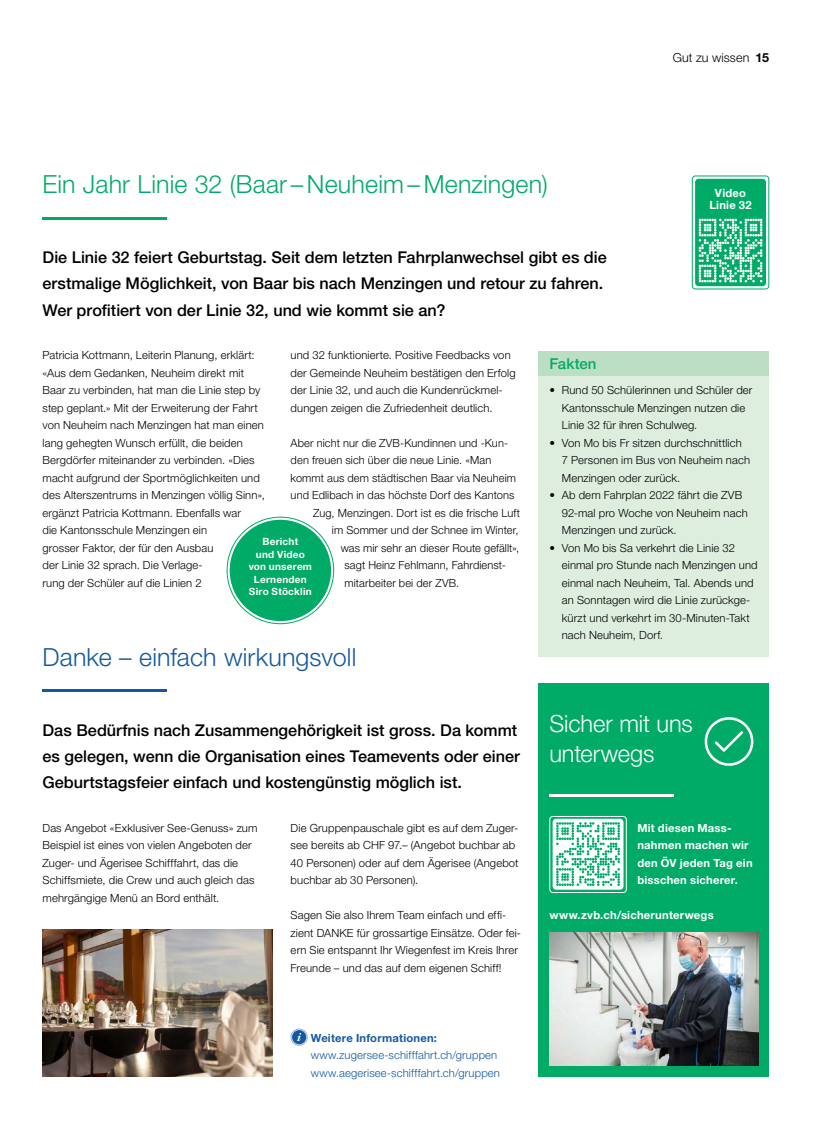
<style>
.page{position:relative;width:833px;height:1134px;background:#fff}
.page>*{position:absolute;margin:0;border:0;box-sizing:border-box;transform-origin:0 0}
.Artikeltitel_klein{font:300 25px "Helvetica Neue LT Std";letter-spacing:.005em;color:#00ab67}
.Artikeltitel_klein-2{font:300 25px "Helvetica Neue LT Std";letter-spacing:.005em;color:#13599f}
.Artikeltitel_klein-3{font:300 23.75px/30px "Helvetica Neue LT Std";letter-spacing:-.005em;color:#fff}
.Lead{font:500 16.25px/26.2px "Helvetica Neue LT Std";color:#000}
.Infotabelle_Kopfzeil{font:500 15px "Helvetica Neue LT Std";color:#00ab67}
.t1{font:300 12.5px "Helvetica Neue LT Std";letter-spacing:.01em;color:#000}
.Grundtext{font:300 11.25px/17.5px "Helvetica Neue LT Std";letter-spacing:.01em;color:#000}
.Grundtext-2{font:300 11.25px/17.5px "Helvetica Neue LT Std";letter-spacing:.01em;color:#13599f}
.Grundtext-3{font:700 11.25px/17.5px "Helvetica Neue LT Std";letter-spacing:.02em;color:#fff}
.t2{font:700 11.25px/11.9px "Helvetica Neue LT Com";letter-spacing:.02em;color:#fff;text-align:center}
.t3{font:700 10px/12.5px "Helvetica Neue LT Std";letter-spacing:.025em;color:#fff;text-align:center}
.s1{font-weight:700}
</style>
<div class="page">
<hr style="left:43px;top:689px;width:124px;height:3px;background:#13599f">
<div style="left:539px;top:683px;width:230px;height:394px;background:#00ab67"></div>
<hr style="left:549px;top:794px;width:124px;height:3px;background:#fff">
<div style="left:291px;top:1029px;width:17px;height:17px;border:1px solid #9aabd4;border-radius:50%"></div>
<div style="left:292px;top:1030px;width:14px;height:14px;background:#13599f;border-radius:50%"></div>
<svg style="left:297px;top:1033px;width:4px;height:8px"></svg>
<img style="left:549px;top:932px;width:209px;height:133px">
<div style="left:552px;top:819px;width:71px;height:71px;background:#fff;border-radius:4px"></div>
<div style="left:549px;top:816px;width:77px;height:77px;border:1px solid #fff;border-radius:3px"></div>
<svg style="left:556px;top:822px;width:64px;height:64px"></svg>
<svg style="left:704px;top:717px;width:49px;height:49px"></svg>
<img style="left:43px;top:929px;width:230px;height:148px">
<hr style="left:43px;top:217px;width:124px;height:2px;background:#00ab67">
<div style="left:539px;top:351px;width:230px;height:25px;background:#bcdec2"></div>
<div style="left:539px;top:376px;width:230px;height:281px;background:#ddeedf"></div>
<div style="left:695px;top:179px;width:71px;height:107px;background:#00ab67;border-radius:4px"></div>
<div style="left:692px;top:176px;width:77px;height:113px;border:1px solid #00ab67;border-radius:3px"></div>
<svg style="left:698px;top:219px;width:64px;height:63px"></svg>
<div style="left:230px;top:520px;width:101px;height:101px;background:#00ab67;border-radius:50%"></div>
<p class="Artikeltitel_klein" style="left:43px;top:169px;width:507px">Ein Jahr Linie 32 (Baar – Neuheim – Menzingen)</p>
<p class="t1" style="left:672px;top:50px;width:98px">Gut zu wissen <span class="s1">15</span></p>
<p class="t2" style="left:709px;top:187px;width:44px">Video<br>Linie 32</p>
<p class="Lead" style="left:43px;top:244px;width:566px">Die Linie 32 feiert Geburtstag. Seit dem letzten Fahrplanwechsel gibt es die erstmalige Möglichkeit, von Baar bis nach Menzingen und retour zu fahren.<br>Wer profitiert von der Linie 32, und wie kommt sie an?</p>
<p class="Grundtext" style="left:43px;top:346px;width:224px">Patricia Kottmann, Leiterin Planung, erklärt: «Aus dem Gedanken, Neuheim direkt mit Baar zu verbinden, hat man die Linie step by step geplant.» Mit der Erweiterung der Fahrt von Neuheim nach Menzingen hat man einen lang gehegten Wunsch erfüllt, die beiden Bergdörfer miteinander zu verbinden. «Dies macht aufgrund der Sportmöglichkeiten und des Alterszentrums in Menzingen völlig Sinn», ergänzt Patricia Kottmann. Ebenfalls war<br>die Kantonsschule Menzingen ein<br>grosser Faktor, der für den Ausbau<br>der Linie 32 sprach. Die Verlage-<br>rung der Schüler auf die Linien 2</p>
<p class="Grundtext" style="left:291px;top:346px;width:226px">und 32 funktionierte. Positive Feedbacks von der Gemeinde Neuheim bestätigen den Erfolg der Linie 32, und auch die Kundenrückmel&shy;dungen zeigen die Zufriedenheit deutlich.</p>
<p class="Infotabelle_Kopfzeil" style="left:549px;top:355px;width:49px">Fakten</p>
<p class="Grundtext" style="left:562px;top:381px;width:192px;text-indent:-12px">• Rund 50 Schülerinnen und Schüler der<br>Kantonsschule Menzingen nutzen die<br>Linie 32 für ihren Schulweg.</p>
<p class="Grundtext" style="left:562px;top:434px;width:190px;text-indent:-12px">• Von Mo bis Fr sitzen durchschnittlich<br>7 Personen im Bus von Neuheim nach<br>Menzingen oder zurück.</p>
<p class="Grundtext" style="left:562px;top:486px;width:187px;text-indent:-12px">• Ab dem Fahrplan 2022 fährt die ZVB<br>92-mal pro Woche von Neuheim nach<br>Menzingen und zurück.</p>
<p class="Grundtext" style="left:562px;top:539px;width:197px;text-indent:-12px">• Von Mo bis Sa verkehrt die Linie 32 einmal pro Stunde nach Menzingen und einmal nach Neuheim, Tal. Abends und an Sonntagen wird die Linie zurückge&shy;kürzt und verkehrt im 30-Minuten-Takt nach Neuheim, Dorf.</p>
<p class="Grundtext" style="left:291px;top:434px;width:219px">Aber nicht nur die ZVB-Kundinnen und -Kun-</p>
<p class="Grundtext" style="left:291px;top:451px;width:202px">den freuen sich über die neue Linie. «Man</p>
<p class="Grundtext" style="left:291px;top:469px;width:227px">kommt aus dem städtischen Baar via Neuheim</p>
<p class="Grundtext" style="left:291px;top:486px;width:225px">und Edlibach in das höchste Dorf des Kantons</p>
<p class="Grundtext" style="left:313px;top:504px;width:208px">Zug, Menzingen. Dort ist es die frische Luft</p>
<p class="Grundtext" style="left:332px;top:521px;width:188px">im Sommer und der Schnee im Winter,</p>
<p class="Grundtext" style="left:341px;top:539px;width:180px">was mir sehr an dieser Route gefällt»,</p>
<p class="Grundtext" style="left:344px;top:556px;width:163px">sagt Heinz Fehlmann, Fahrdienst-</p>
<p class="Grundtext" style="left:344px;top:574px;width:116px">mitarbeiter bei der ZVB.</p>
<p class="t3" style="left:249px;top:535px;width:65px">Bericht<br>und Video von unserem<br>Lernenden<br>Siro Stöcklin</p>
<p class="Artikeltitel_klein-2" style="left:43px;top:641px;width:315px">Danke – einfach wirkungsvoll</p>
<p class="Lead" style="left:43px;top:717px;width:479px">Das Bedürfnis nach Zusammengehörigkeit ist gross. Da kommt es gelegen, wenn die Organisation eines Teamevents oder einer<br>Geburtstagsfeier einfach und kostengünstig möglich ist.</p>
<p class="Artikeltitel_klein-3" style="left:549px;top:708px;width:145px">Sicher mit uns unterwegs</p>
<p class="Grundtext-3" style="left:637px;top:819px;width:117px">Mit diesen Mass&shy;nahmen machen wir den ÖV jeden Tag ein bisschen sicherer.</p>
<p class="Grundtext-3" style="left:549px;top:906px;width:166px">www.zvb.ch/sicherunterwegs</p>
<p class="Grundtext" style="left:43px;top:819px;width:216px">Das Angebot «Exklusiver See-Genuss» zum Beispiel ist eines von vielen Angeboten der Zuger- und Ägerisee Schifffahrt, das die Schiffsmiete, die Crew und auch gleich das mehrgängige Menü an Bord enthält.</p>
<p class="Grundtext" style="left:291px;top:819px;width:229px">Die Gruppenpauschale gibt es auf dem Zuger&shy;see bereits ab CHF 97.– (Angebot buchbar ab 40 Personen) oder auf dem Ägerisee (Angebot buchbar ab 30 Personen).</p>
<p class="Grundtext" style="left:291px;top:906px;width:232px">Sagen Sie also Ihrem Team einfach und effi&shy;zient DANKE für grossartige Einsätze. Oder fei&shy;ern Sie entspannt Ihr Wiegenfest im Kreis Ihrer Freunde – und das auf dem eigenen Schiff!</p>
<p class="Grundtext-2" style="left:311px;top:1029px;width:191px"><span class="s1">Weitere Informationen: </span>www.zugersee-schifffahrt.ch/gruppen www.aegerisee-schifffahrt.ch/gruppen</p>
</div>
